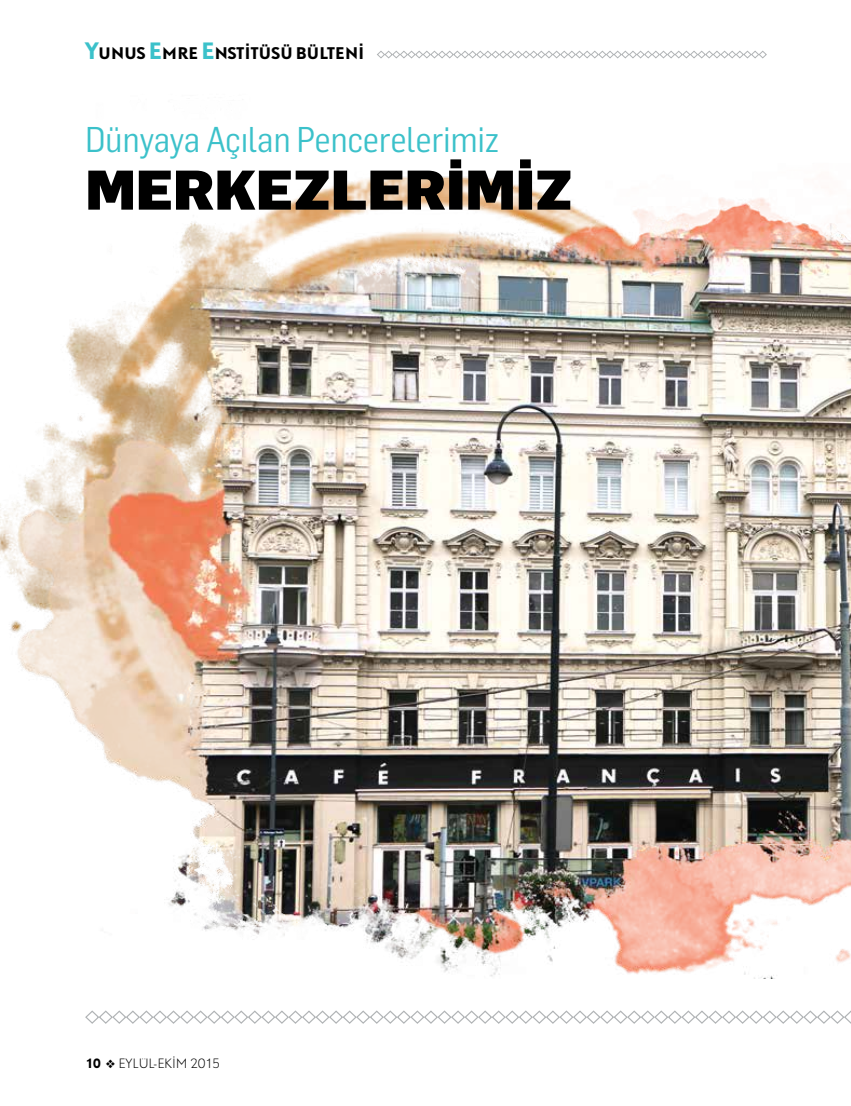
<style>
.page{position:relative;width:851px;height:1106px;background:#fff}
.page>*{position:absolute;margin:0;border:0;box-sizing:border-box;transform-origin:0 0}
.t1{font:900 54.75px "Flama Semicondensed";letter-spacing:-.01em;color:#000;scale:1.18 1}
.t2{font:35.1px "Flama Semicondensed";letter-spacing:-.01em;color:#3bc1ca}
.t3{font:700 15px "DTL Nobel T";letter-spacing:-.025em;color:#000}
.t4{font:300 12px "DTL Nobel T";letter-spacing:-.005em;color:#000}
.s1{font-size:21px;color:#3bc1ca}
.s2{font-weight:700}
</style>
<div class="page">
<svg style="left:377px;top:50px;width:390px;height:9px"></svg>
<img style="left:0;top:176px;width:850px;height:802px">
<svg style="left:85px;top:1010px;width:765px;height:14px"></svg>
<p class="t3" style="left:85px;top:43px;width:281px"><span class="s1">Y</span>UNUS <span class="s1">E</span>MRE <span class="s1">E</span>NSTİTÜSÜ BÜLTENİ</p>
<p class="t2" style="left:85px;top:117px;width:415px">Dünyaya Açılan Pencerelerimiz</p>
<h1 class="t1" style="left:85px;top:154px;width:415px">MERKEZLERİMİZ</h1>
<p class="t4" style="left:85px;top:1055px;width:137px"><span class="s2">10</span> ❖ EYLÜL-EKİM 2015</p>
</div>
